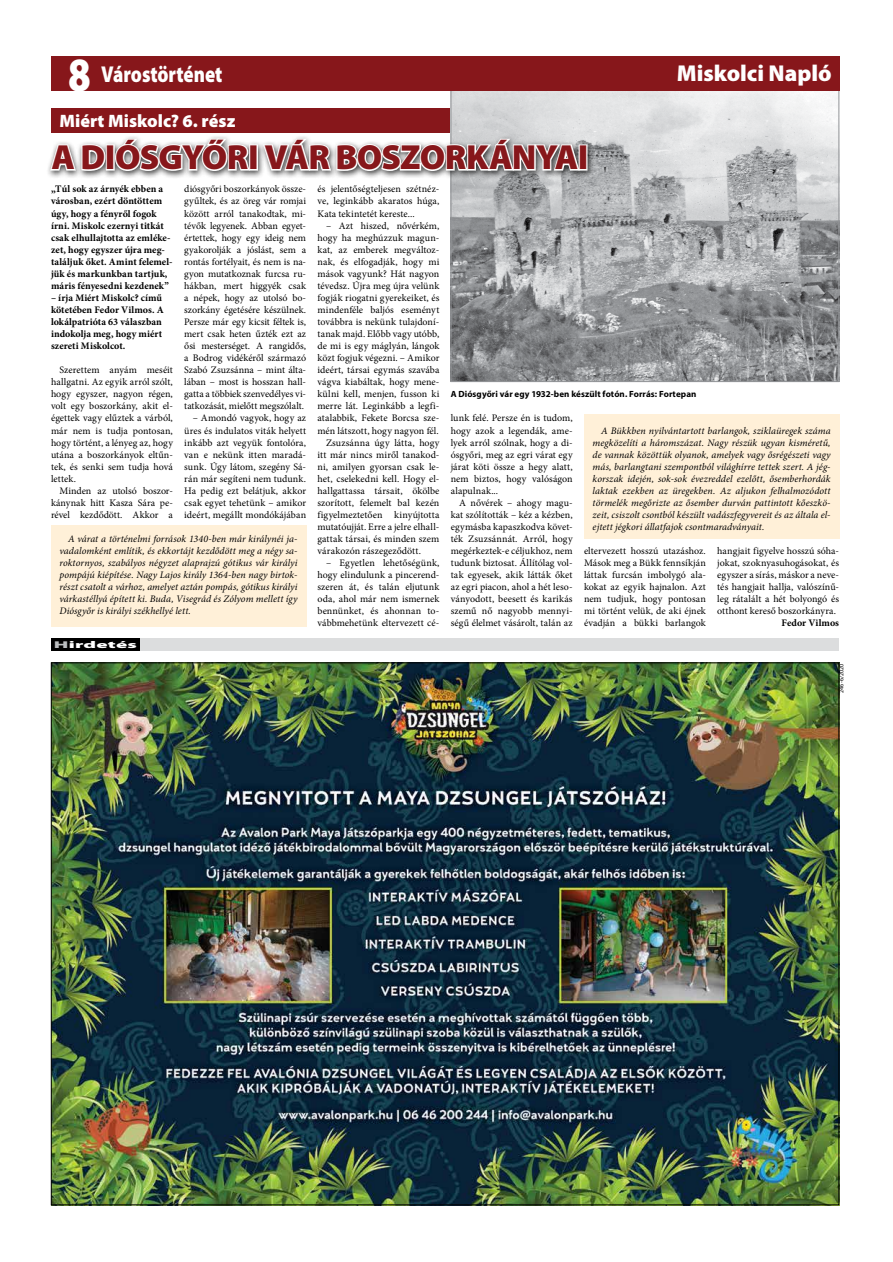
<style>
.page{position:relative;width:893px;height:1262px;background:#fff}
.page>*{position:absolute;margin:0;border:0;box-sizing:border-box;transform-origin:0 0}
.t1{font:900 35px "Myriad Pro";letter-spacing:-.025em;color:#87171b}
.t2{font:900 23px "Myriad Pro";color:#fff;scale:.82 1}
.t3{font:900 23px "Myriad Pro";color:#fff}
.t4{font:900 18px "Myriad Pro";color:#fff}
.t5{font:10px/12.1px "Minion Pro";letter-spacing:.005em;color:#000;text-align:justify}
.t6{font:italic 10px/12.1px "Minion Pro";letter-spacing:.005em;color:#000;text-align:justify}
.t7{font:700 10px/12.1px "Minion Pro";letter-spacing:.005em;color:#000}
.t8{font:900 9.9px "Myriad Pro";letter-spacing:.01em;color:#fff;scale:2.11 1}
.t9{font:700 9px "Myriad Pro";letter-spacing:.01em;color:#000}
.t10{font:6px "Myriad Pro";letter-spacing:.005em;color:#000}
.s1{font-size:48px}
.s2{color:#bcbec0}
</style>
<div class="page">
<div style="left:51px;top:108px;width:788px;height:24px;background:#87171b"></div>
<img style="left:453px;top:92px;width:384px;height:288px">
<div style="left:51px;top:57px;width:788px;height:34px;background:#87171b"></div>
<div style="left:139px;top:638px;width:700px;height:12px;background:#dcddde"></div>
<div style="left:51px;top:638px;width:88px;height:12px;background:#000"></div>
<img style="left:53px;top:664px;width:784px;height:539px">
<div style="left:46px;top:135px;width:549px;height:44px;background:#000;opacity:.75"></div>
<svg style="left:48px;top:143px;width:59px;height:29px"></svg>
<div style="left:106px;top:144px;width:9px;height:27px;border:3px solid #fff"></div>
<svg style="left:114px;top:136px;width:138px;height:36px"></svg>
<div style="left:249px;top:144px;width:9px;height:27px;border:3px solid #fff"></div>
<svg style="left:261px;top:136px;width:320px;height:37px"></svg>
<div style="left:579px;top:144px;width:8px;height:27px;border:3px solid #fff"></div>
<div style="left:51px;top:524px;width:255px;height:102px;background:#fff0d8"></div>
<div style="left:584px;top:414px;width:255px;height:124px;background:#fff0d8"></div>
<h2 class="t2" style="left:68px;top:61px;width:190px"><span class="s1">8</span> Várostörténet</h2>
<h2 class="t3" style="left:677px;top:60px;width:156px">Miskolci Napló</h2>
<h3 class="t4" style="left:60px;top:111px;width:177px">Miért Miskolc? 6. rész</h3>
<h1 class="t1" style="left:51px;top:138px;width:538px">A DIÓSGYŐRI VÁR BOSZORKÁNYAI</h1>
<p class="t7" style="left:51px;top:183px;width:123px">„Túl sok az árnyék ebben a városban, ezért döntöttem úgy, hogy a fényről fogok írni. Miskolc ezernyi titkát csak elhullajtotta az emléke&shy;zet, hogy egyszer újra meg&shy;találjuk őket. Amint felemel&shy;jük és markunkban tartjuk, máris fényesedni kezdenek”</p>
<p class="t7" style="left:51px;top:291px;width:114px">– írja Miért Miskolc? című kötetében Fedor Vilmos. A lokálpatrióta 63 válaszban indokolja meg, hogy miért szereti Miskolcot.</p>
<p class="t5" style="left:51px;top:364px;width:123px;text-indent:8px">Szerettem anyám meséit hallgatni. Az egyik arról szólt, hogy egyszer, nagyon régen, volt egy boszorkány, akit el&shy;égettek vagy elűztek a várból, már nem is tudja pontosan, hogy történt, a lényeg az, hogy utána a boszorkányok eltűn&shy;tek, és senki sem tudja hová lettek.</p>
<p class="t5" style="left:51px;top:484px;width:123px;text-indent:8px">Minden az utolsó boszor&shy;kánynak hitt Kasza Sára pe&shy;rével kezdődött. Akkor a</p>
<p class="t5" style="left:184px;top:183px;width:123px">diósgyőri boszorkányok össze&shy;gyűltek, és az öreg vár romjai között arról tanakodtak, mi&shy;tévők legyenek. Abban egyet&shy;értettek, hogy egy ideig nem gyakorolják a jóslást, sem a rontás fortélyait, és nem is na&shy;gyon mutatkoznak furcsa ru&shy;hákban, mert higgyék csak a népek, hogy az utolsó bo&shy;szorkány égetésére készülnek.<br>Persze már egy kicsit féltek is, mert csak heten űzték ezt az ősi mesterséget. A rangidős, a Bodrog vidékéről származó Szabó Zsuzsánna – mint álta&shy;lában – most is hosszan hall&shy;gatta a többiek szenvedélyes vi&shy;tatkozását, mielőtt megszólalt.</p>
<p class="t5" style="left:184px;top:412px;width:123px;text-indent:9px">– Amondó vagyok, hogy az üres és indulatos viták helyett inkább azt vegyük fontolóra, van e nekünk itten maradá&shy;sunk. Úgy látom, szegény Sá&shy;rán már segíteni nem tudunk.<br>Ha pedig ezt belátjuk, akkor csak egyet tehetünk – amikor ideért, megállt mondókájában</p>
<p class="t6" style="left:60px;top:533px;width:239px;text-indent:9px">A várat a történelmi források 1340-ben már királynéi ja&shy;vadalomként említik, és ekkortájt kezdődött meg a négy sa&shy;roktornyos, szabályos négyzet alaprajzú gótikus vár királyi pompájú kiépítése. Nagy Lajos király 1364-ben nagy birtok&shy;részt csatolt a várhoz, amelyet aztán pompás, gótikus királyi várkastéllyá épített ki. Buda, Visegrád és Zólyom mellett így Diósgyőr is királyi székhellyé lett.</p>
<p class="t8" style="left:54px;top:639px;width:41px"><span class="s2">H</span>irdetés</p>
<p class="t5" style="left:317px;top:183px;width:123px">és jelentőségteljesen szétnéz&shy;ve, leginkább akaratos húga, Kata tekintetét kereste...</p>
<p class="t5" style="left:326px;top:219px;width:115px">– Azt hiszed, nővérkém,</p>
<p class="t5" style="left:317px;top:231px;width:123px">hogy ha meghúzzuk magun-</p>
<p class="t5" style="left:317px;top:243px;width:123px">kat, az emberek megváltoz-</p>
<p class="t5" style="left:317px;top:255px;width:123px">nak, és elfogadják, hogy mi</p>
<p class="t5" style="left:317px;top:268px;width:123px">mások vagyunk? Hát nagyon</p>
<p class="t5" style="left:317px;top:280px;width:123px">tévedsz. Újra meg újra velünk</p>
<p class="t5" style="left:317px;top:292px;width:123px">fogják riogatni gyerekeiket, és</p>
<p class="t5" style="left:317px;top:304px;width:123px">mindenféle baljós eseményt</p>
<p class="t5" style="left:317px;top:316px;width:123px">továbbra is nekünk tulajdoní-</p>
<p class="t5" style="left:317px;top:328px;width:123px">tanak majd. Előbb vagy utóbb,</p>
<p class="t5" style="left:317px;top:340px;width:123px">de mi is egy máglyán, lángok</p>
<p class="t5" style="left:317px;top:352px;width:123px">közt fogjuk végezni. – Amikor</p>
<p class="t5" style="left:317px;top:364px;width:123px">ideért, társai egymás szavába</p>
<p class="t5" style="left:317px;top:376px;width:123px">vágva kiabáltak, hogy mene-</p>
<p class="t5" style="left:317px;top:388px;width:123px">külni kell, menjen, fusson ki</p>
<p class="t5" style="left:317px;top:400px;width:123px">merre lát. Leginkább a legfi-</p>
<p class="t5" style="left:317px;top:412px;width:123px">atalabbik, Fekete Borcsa sze-</p>
<p class="t5" style="left:317px;top:424px;width:123px">mén látszott, hogy nagyon fél.</p>
<p class="t5" style="left:326px;top:436px;width:115px">Zsuzsánna úgy látta, hogy</p>
<p class="t5" style="left:317px;top:448px;width:123px">itt már nincs miről tanakod-</p>
<p class="t5" style="left:317px;top:460px;width:123px">ni, amilyen gyorsan csak le-</p>
<p class="t5" style="left:317px;top:472px;width:123px">het, cselekedni kell. Hogy el-</p>
<p class="t5" style="left:317px;top:484px;width:123px">hallgattassa társait, ökölbe</p>
<p class="t5" style="left:317px;top:496px;width:123px">szorított, felemelt bal kezén</p>
<p class="t5" style="left:317px;top:509px;width:123px">figyelmeztetően kinyújtotta</p>
<p class="t5" style="left:317px;top:521px;width:123px">mutatóujját. Erre a jelre elhall-</p>
<p class="t5" style="left:317px;top:533px;width:123px">gattak társai, és minden szem</p>
<p class="t5" style="left:317px;top:545px;width:105px">várakozón rászegeződött.</p>
<p class="t5" style="left:317px;top:557px;width:123px;text-indent:8px">– Egyetlen lehetőségünk, hogy elindulunk a pincerend&shy;szeren át, és talán eljutunk oda, ahol már nem ismernek bennünket, és ahonnan to&shy;vábbmehetünk eltervezett cé-</p>
<p class="t9" style="left:451px;top:388px;width:247px">A Diósgyőri vár egy 1932-ben készült fotón. Forrás: Fortepan</p>
<p class="t5" style="left:451px;top:412px;width:123px">lunk felé. Persze én is tudom, hogy azok a legendák, ame&shy;lyek arról szólnak, hogy a di&shy;ósgyőri, meg az egri várat egy járat köti össze a hegy alatt, nem biztos, hogy valóságon alapulnak...</p>
<p class="t5" style="left:451px;top:496px;width:123px;text-indent:8px">A nővérek – ahogy magu&shy;kat szólították – kéz a kézben, egymásba kapaszkodva követ&shy;ték Zsuzsánnát. Arról, hogy megérkeztek-e céljukhoz, nem tudunk biztosat. Állítólag vol&shy;tak egyesek, akik látták őket az egri piacon, ahol a hét leso&shy;ványodott, beesett és karikás szemű nő nagyobb mennyi&shy;ségű élelmet vásárolt, talán az</p>
<p class="t6" style="left:593px;top:424px;width:239px;text-indent:8px">A Bükkben nyilvántartott barlangok, sziklaüregek száma megközelíti a háromszázat. Nagy részük ugyan kisméretű, de vannak közöttük olyanok, amelyek vagy ősrégészeti vagy más, barlangtani szempontból világhírre tettek szert. A jég&shy;korszak idején, sok-sok évezreddel ezelőtt, ősemberhordák laktak ezekben az üregekben. Az aljukon felhalmozódott törmelék megőrizte az ősember durván pattintott kőeszkö&shy;zeit, csiszolt csontból készült vadászfegyvereit és az általa el&shy;ejtett jégkori állatfajok csontmaradványait.</p>
<p class="t5" style="left:584px;top:545px;width:123px">eltervezett hosszú utazáshoz.<br>Mások meg a Bükk fennsíkján láttak furcsán imbolygó ala&shy;kokat az egyik hajnalon. Azt nem tudjuk, hogy pontosan mi történt velük, de aki éjnek évadján a bükki barlangok</p>
<p class="t5" style="left:717px;top:545px;width:123px">hangjait figyelve hosszú sóha&shy;jokat, szoknyasuhogásokat, és egyszer a sírás, máskor a neve&shy;tés hangjait hallja, valószínű&shy;leg rátalált a hét bolyongó és otthont kereső boszorkányra.</p>
<p class="t7" style="left:782px;top:617px;width:59px">Fedor Vilmos</p>
<p class="t10" style="left:838px;top:693px;width:31px;rotate:-90deg">246-6/2020</p>
</div>
